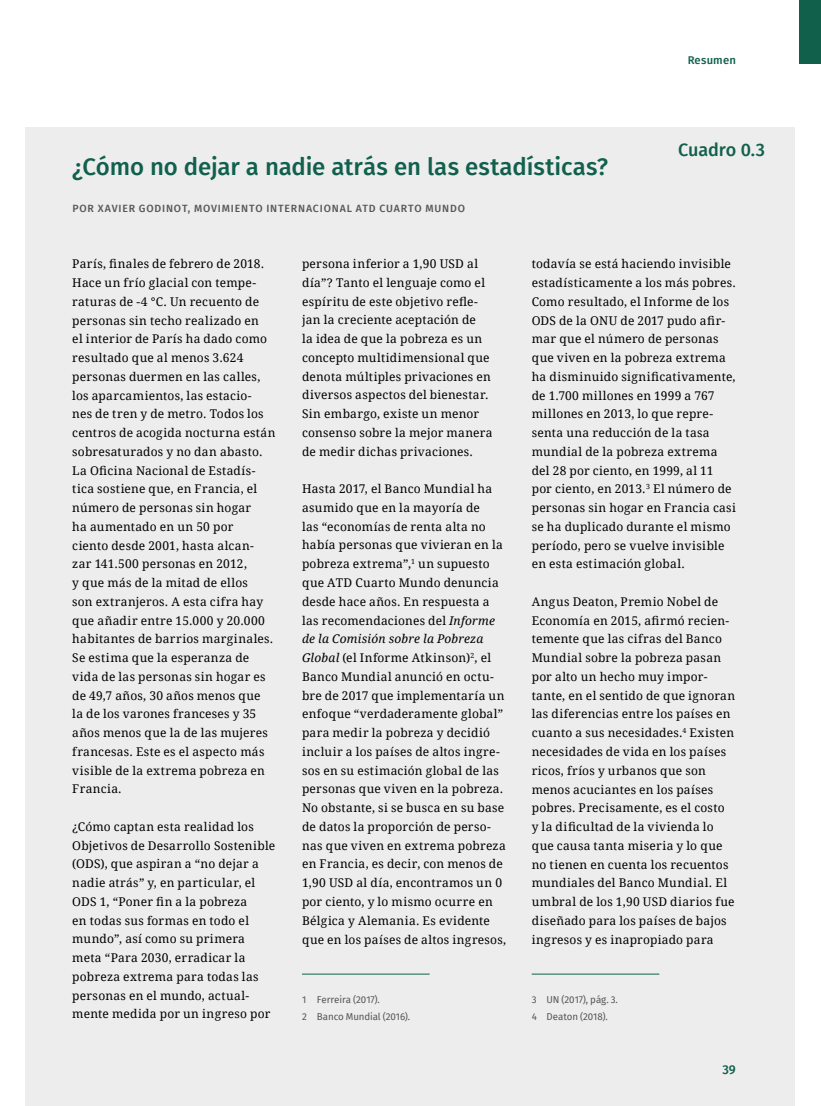
<style>
.page{position:relative;width:821px;height:1106px;background:#fff}
.page>*{position:absolute;margin:0;border:0;box-sizing:border-box;transform-origin:0 0}
.t1{font:500 24px "Fira Sans";letter-spacing:-.005em;color:#10604c}
.t2{font:500 18px "Fira Sans";letter-spacing:-.005em;color:#10604c}
.t3{font:500 12.75px "Fira Sans";color:#10604c}
.t4{font:12px/18.8px "Droid Serif";letter-spacing:.02em;color:#000}
.t5{font:500 11.25px "Fira Sans";letter-spacing:.015em;color:#10604c}
.t6{font:500 10.5px "Fira Sans";letter-spacing:.08em;color:#575756}
.t7{font:9.75px/16.5px "Fira Sans";letter-spacing:-.01em;color:#575756}
.s1{font-style:italic}
</style>
<div class="page">
<div style="left:26px;top:128px;width:769px;height:978px;background:#ededed"></div>
<div style="left:799px;top:0;width:22px;height:64px;background:#10604c"></div>
<hr style="left:302px;top:973px;width:127px;height:1px;background:#10604c">
<hr style="left:531px;top:973px;width:128px;height:1px;background:#10604c">
<h1 class="t1" style="left:72px;top:147px;width:537px">¿Cómo no dejar a nadie atrás en las estadísticas?</h1>
<p class="t6" style="left:72px;top:200px;width:394px">POR XAVIER GODINOT, MOVIMIENTO INTERNACIONAL ATD CUARTO MUNDO</p>
<p class="t5" style="left:687px;top:51px;width:50px">Resumen</p>
<h2 class="t2" style="left:678px;top:135px;width:88px">Cuadro 0.3</h2>
<p class="t4" style="left:72px;top:254px;width:205px">París, finales de febrero de 2018.<br>Hace un frío glacial con tempe&shy;raturas de -4 °C. Un recuento de personas sin techo realizado en<br>el interior de París ha dado como resultado que al menos 3.624 personas duermen en las calles, los aparcamientos, las estacio-<br>nes de tren y de metro. Todos los centros de acogida nocturna están sobresaturados y no dan abasto.<br>La Oficina Nacional de Estadís&shy;tica sostiene que, en Francia, el número de personas sin hogar<br>ha aumentado en un 50 por<br>ciento desde 2001, hasta alcan&shy;zar 141.500 personas en 2012,<br>y que más de la mitad de ellos<br>son extranjeros. A esta cifra hay que añadir entre 15.000 y 20.000 habitantes de barrios marginales.<br>Se estima que la esperanza de vida de las personas sin hogar es de 49,7 años, 30 años menos que<br>la de los varones franceses y 35 años menos que la de las mujeres francesas. Este es el aspecto más visible de la extrema pobreza en<br>Francia.</p>
<p class="t4" style="left:72px;top:817px;width:205px">¿Cómo captan esta realidad los<br>Objetivos de Desarrollo Sostenible (ODS), que aspiran a “no dejar a nadie atrás” y, en particular, el<br>ODS 1, “Poner fin a la pobreza<br>en todas sus formas en todo el mundo”, así como su primera meta “Para 2030, erradicar la pobreza extrema para todas las personas en el mundo, actual&shy;mente medida por un ingreso por</p>
<p class="t4" style="left:302px;top:254px;width:192px">persona inferior a 1,90 USD al día”? Tanto el lenguaje como el espíritu de este objetivo refle&shy;jan la creciente aceptación de<br>la idea de que la pobreza es un concepto multidimensional que denota múltiples privaciones en diversos aspectos del bienestar.<br>Sin embargo, existe un menor consenso sobre la mejor manera de medir dichas privaciones.</p>
<p class="t4" style="left:302px;top:479px;width:206px">Hasta 2017, el Banco Mundial ha asumido que en la mayoría de<br>las “economías de renta alta no había personas que vivieran en la pobreza extrema”,<sup>1</sup> un supuesto que ATD Cuarto Mundo denuncia desde hace años. En respuesta a las recomendaciones del <span class="s1">Informe de la Comisión sobre la Pobreza<br>Global</span> (el Informe Atkinson)<sup>2</sup>, el<br>Banco Mundial anunció en octu&shy;bre de 2017 que implementaría un enfoque “verdaderamente global” para medir la pobreza y decidió incluir a los países de altos ingre&shy;sos en su estimación global de las personas que viven en la pobreza.<br>No obstante, si se busca en su base de datos la proporción de perso&shy;nas que viven en extrema pobreza en Francia, es decir, con menos de<br>1,90 USD al día, encontramos un 0 por ciento, y lo mismo ocurre en<br>Bélgica y Alemania. Es evidente que en los países de altos ingresos,</p>
<p class="t7" style="left:302px;top:991px;width:110px">1 Ferreira (2017).<br>2 Banco Mundial (2016).</p>
<p class="t4" style="left:531px;top:254px;width:206px">todavía se está haciendo invisible estadísticamente a los más pobres.<br>Como resultado, el Informe de los<br>ODS de la ONU de 2017 pudo afir&shy;mar que el número de personas que viven en la pobreza extrema ha disminuido significativamente, de 1.700 millones en 1999 a 767 millones en 2013, lo que repre&shy;senta una reducción de la tasa mundial de la pobreza extrema del 28 por ciento, en 1999, al 11 por ciento, en 2013.<sup>3</sup> El número de personas sin hogar en Francia casi se ha duplicado durante el mismo período, pero se vuelve invisible en esta estimación global.</p>
<p class="t4" style="left:531px;top:592px;width:205px">Angus Deaton, Premio Nobel de<br>Economía en 2015, afirmó recien&shy;temente que las cifras del Banco<br>Mundial sobre la pobreza pasan por alto un hecho muy impor&shy;tante, en el sentido de que ignoran las diferencias entre los países en cuanto a sus necesidades.<sup>4</sup> Existen necesidades de vida en los países ricos, fríos y urbanos que son menos acuciantes en los países pobres. Precisamente, es el costo<br>y la dificultad de la vivienda lo que causa tanta miseria y lo que no tienen en cuenta los recuentos mundiales del Banco Mundial. El umbral de los 1,90 USD diarios fue diseñado para los países de bajos ingresos y es inapropiado para</p>
<p class="t7" style="left:531px;top:991px;width:88px">3 UN (2017), pág. 3.<br>4 Deaton (2018).</p>
<p class="t3" style="left:722px;top:1059px;width:15px">39</p>
</div>
